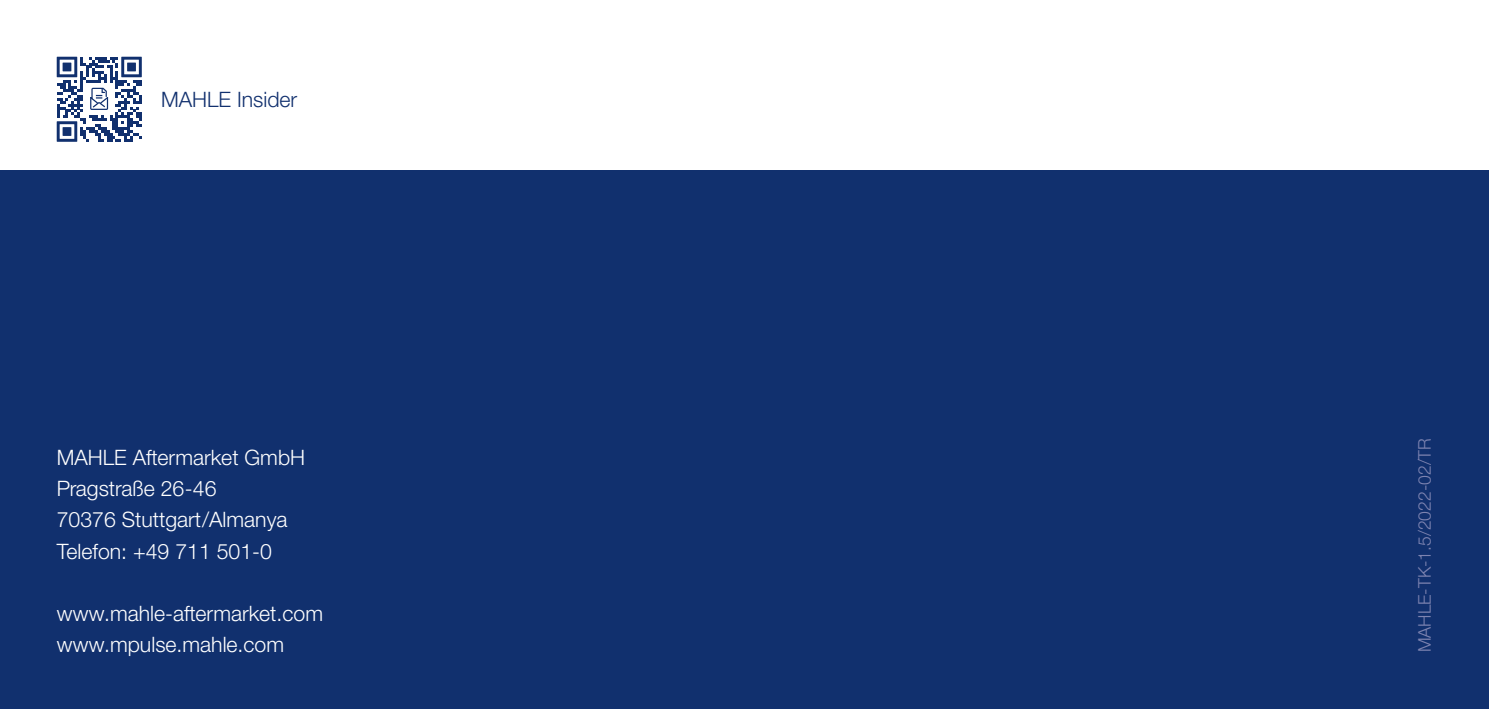
<style>
.page{position:relative;width:1489px;height:709px;background:#fff}
.page>*{position:absolute;margin:0;border:0;box-sizing:border-box;transform-origin:0 0}
.t1{font:300 21.25px/31.2px "Helvetica Neue LTW1 G";color:#fff}
.t2{font:300 21.25px "Helvetica Neue LT Std";color:#11306e}
.t3{font:300 17.5px "Helvetica Neue LT Std";color:#7e84b1}
</style>
<div class="page">
<div style="left:0;top:170px;width:1488px;height:539px;background:#11306e"></div>
<svg style="left:57px;top:57px;width:85px;height:85px"></svg>
<p class="t2" style="left:161px;top:86px;width:138px">MAHLE Insider</p>
<p class="t1" style="left:57px;top:441px;width:250px">MAHLE Aftermarket GmbH<br>Pragstraße 26-46<br>70376 Stuttgart/Almanya<br>Telefon: +49 711 501-0</p>
<p class="t1" style="left:57px;top:598px;width:268px">www.mahle-aftermarket.com www.mpulse.mahle.com</p>
<p class="t3" style="left:1413px;top:652px;width:215px;rotate:-90deg">MAHLE-TK-1.5/2022-02/TR</p>
</div>
